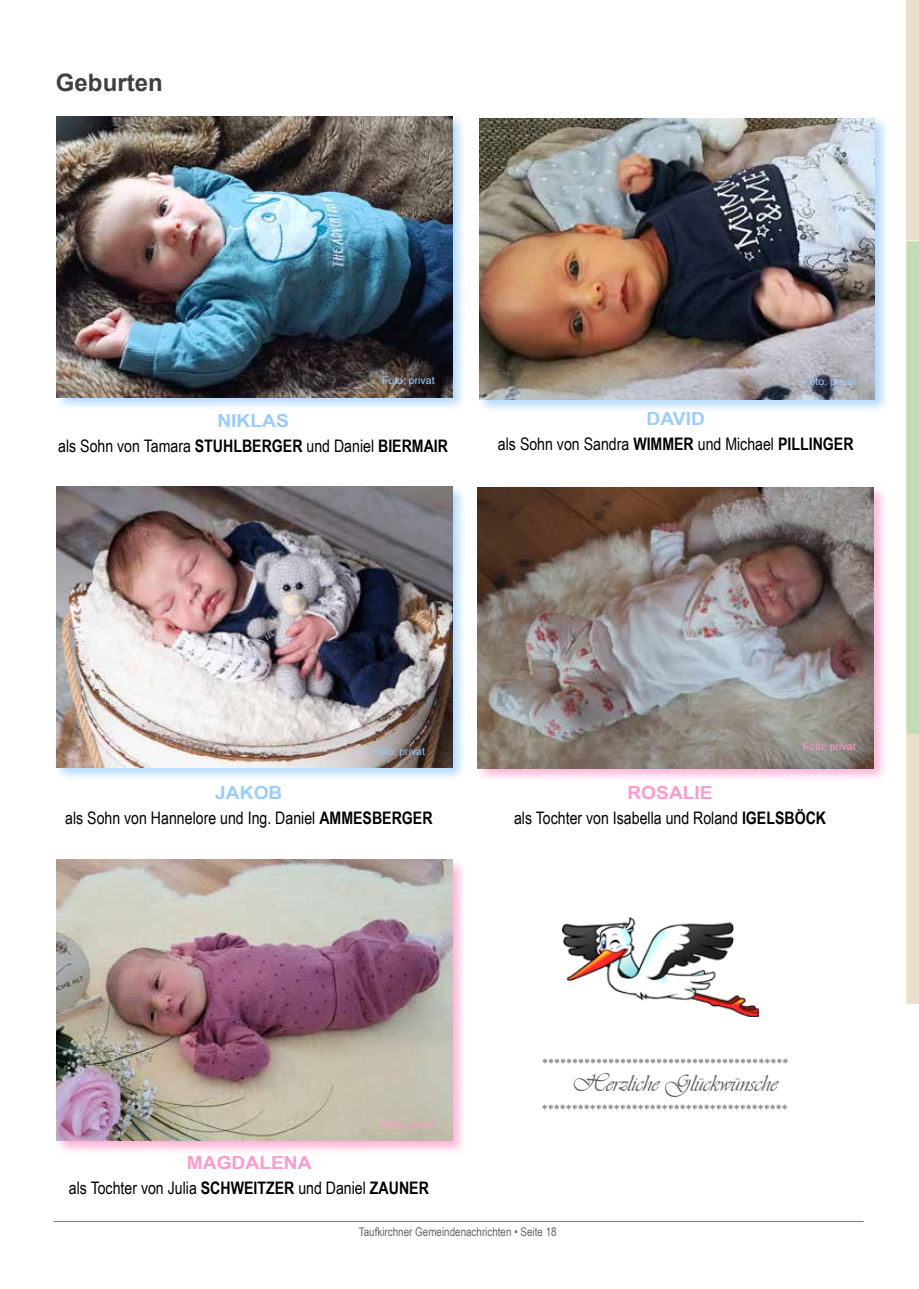
<style>
.page{position:relative;width:919px;height:1289px;background:#fff}
.page>*{position:absolute;margin:0;border:0;box-sizing:border-box;transform-origin:0 0}
.t1{font:24px "Vivaldii";color:#5d5d5d}
.t2{font:700 24px "Arial";color:#404040}
.t3{font:700 18px "Arial Narrow";color:#9cf;scale:1.3 1}
.t4{font:700 18px "Arial Narrow";color:#f9c;scale:1.3 1}
.t5{font:17.25px "Arial Narrow";color:#000}
.t6{font:12px "Times New Roman";color:#5d5d5d}
.t7{font:12px "Arial Narrow";color:#646363}
.t8{font:10.5px "Arial";color:#9cf}
.t9{font:10.5px "Arial";color:#f9c}
.s1{font-weight:700}
</style>
<div class="page">
<hr style="left:54px;top:1220px;width:809px;height:1px;background:#808080">
<div style="left:905px;top:0;width:13px;height:240px;background:#ebdfcb"></div>
<svg style="left:905px;top:239px;width:13px;height:493px;background:#c7e0ba"></svg>
<div style="left:54px;top:114px;width:413px;height:298px;background:#9cf;opacity:.75"></div>
<img style="left:57px;top:116px;width:395px;height:281px">
<div style="left:476px;top:116px;width:413px;height:298px;background:#9cf;opacity:.75"></div>
<img style="left:479px;top:118px;width:395px;height:281px">
<div style="left:54px;top:484px;width:412px;height:298px;background:#9cf;opacity:.75"></div>
<img style="left:56px;top:486px;width:396px;height:281px">
<div style="left:54px;top:857px;width:413px;height:298px;background:#f9c;opacity:.75"></div>
<img style="left:57px;top:859px;width:395px;height:281px">
<div style="left:475px;top:484px;width:413px;height:299px;background:#f9c;opacity:.75"></div>
<img style="left:478px;top:487px;width:395px;height:281px">
<div style="left:906px;top:732px;width:12px;height:272px;background:#ebdfcb"></div>
<img style="left:562px;top:918px;width:196px;height:98px">
<h1 class="t2" style="left:56px;top:66px;width:108px">Geburten</h1>
<p class="t8" style="left:382px;top:372px;width:54px">Foto: privat</p>
<p class="t3" style="left:217px;top:407px;width:56px">NIKLAS</p>
<p class="t5" style="left:58px;top:433px;width:391px">als Sohn von Tamara <span class="s1">STUHLBERGER</span> und Daniel <span class="s1">BIERMAIR</span></p>
<p class="t8" style="left:803px;top:373px;width:54px">Foto: privat</p>
<p class="t3" style="left:646px;top:405px;width:46px">DAVID</p>
<p class="t5" style="left:498px;top:431px;width:357px">als Sohn von Sandra <span class="s1">WIMMER</span> und Michael <span class="s1">PILLINGER</span></p>
<p class="t8" style="left:372px;top:743px;width:54px">Foto: privat</p>
<p class="t3" style="left:215px;top:779px;width:53px">JAKOB</p>
<p class="t5" style="left:65px;top:805px;width:369px">als Sohn von Hannelore und Ing. Daniel <span class="s1">AMMESBERGER</span></p>
<p class="t9" style="left:803px;top:739px;width:54px">Foto: privat</p>
<p class="t4" style="left:627px;top:779px;width:67px">ROSALIE</p>
<p class="t5" style="left:514px;top:805px;width:313px">als Tochter von Isabella und Roland <span class="s1">IGELSBÖCK</span></p>
<p class="t9" style="left:381px;top:1117px;width:54px">Foto: privat</p>
<p class="t4" style="left:187px;top:1148px;width:97px">MAGDALENA</p>
<p class="t5" style="left:69px;top:1175px;width:361px">als Tochter von Julia <span class="s1">SCHWEITZER</span> und Daniel <span class="s1">ZAUNER</span></p>
<p class="t6" style="left:542px;top:1054px;width:247px">*****************************************</p>
<h1 class="t1" style="left:572px;top:1069px;width:207px">Herzliche Glückwünsche</h1>
<p class="t6" style="left:541px;top:1100px;width:247px">*****************************************</p>
<p class="t7" style="left:359px;top:1222px;width:199px">Taufkirchner Gemeindenachrichten • Seite 18</p>
</div>
